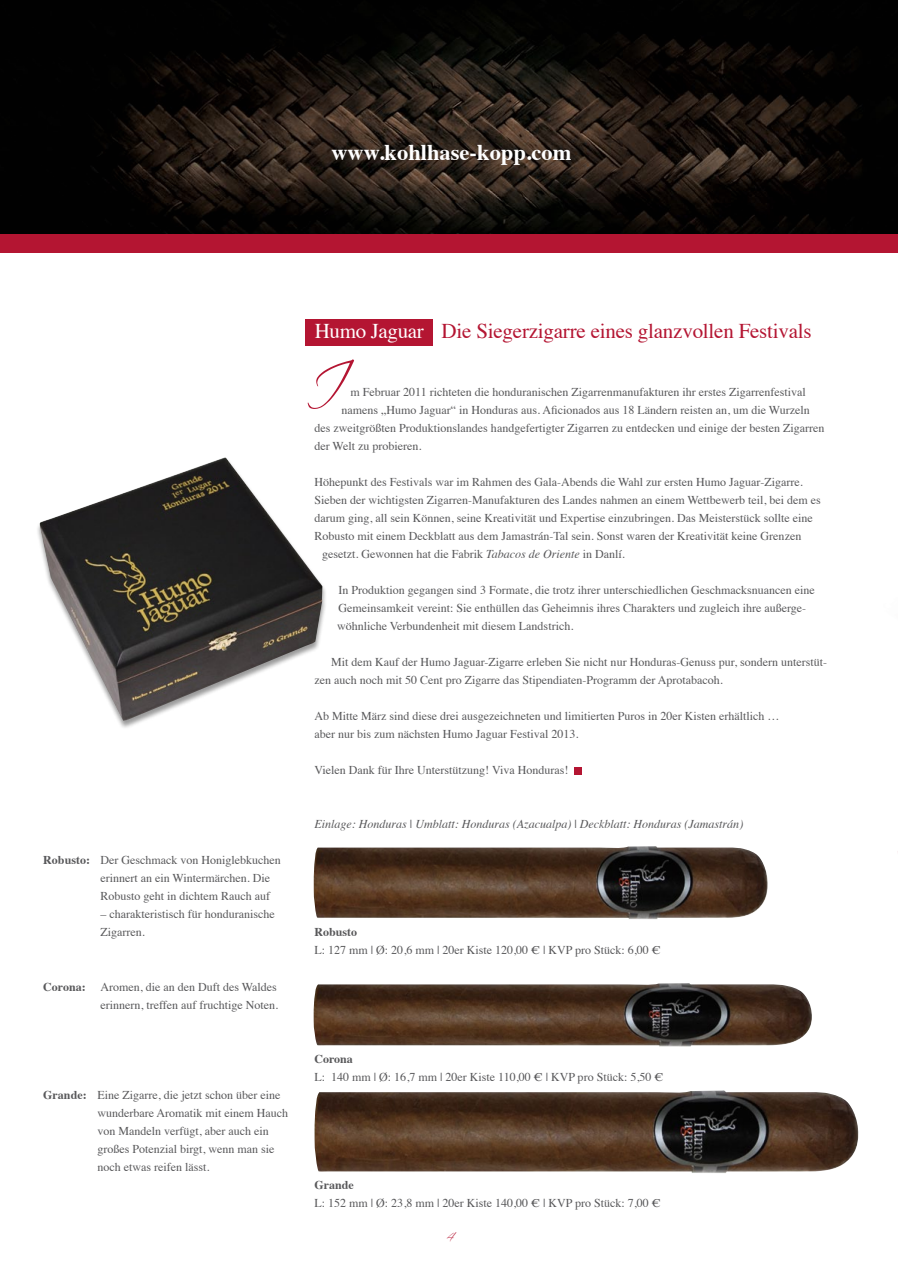
<style>
.page{position:relative;width:898px;height:1272px;background:#fff}
.page>*{position:absolute;margin:0;border:0;box-sizing:border-box;transform-origin:0 0}
.t1{font:64.5px "Scriptina";color:#b41532}
.t2{font:700 22.5px "Times";color:#fff}
.t3{font:21px "Times";letter-spacing:-.01em;color:#b41532}
.t4{font:15px "Scriptina";color:#b41532}
.t5{font:12px/18px "Times";color:#58585a}
.t6{font:italic 12px "Times";color:#58585a}
.t7{font:700 12px "Times";color:#58585a}
.s1{font-weight:700}
.s2{color:#fff}
.s3{font-style:italic}
.s4{font-style:normal}
</style>
<div class="page">
<img style="left:0;top:0;width:897px;height:234px">
<div style="left:0;top:234px;width:897px;height:19px;background:#b41532"></div>
<div style="left:305px;top:319px;width:128px;height:26px;background:#b41532"></div>
<div style="left:574px;top:767px;width:7px;height:7px;background:#b41532"></div>
<img style="left:39px;top:457px;width:283px;height:264px">
<img style="left:313px;top:983px;width:499px;height:63px">
<img style="left:314px;top:1090px;width:545px;height:83px">
<img style="left:313px;top:846px;width:455px;height:73px">
<h2 class="t2" style="left:331px;top:131px;width:242px">www.kohlhase-kopp.com</h2>
<p class="t5" style="left:100px;top:850px;width:182px;text-indent:-57px"><span class="s1">Robusto:</span> Der Geschmack von Honiglebkuchen erinnert an ein Wintermärchen. Die<br>Robusto geht in dichtem Rauch auf</p>
<p class="t5" style="left:100px;top:904px;width:176px">– charakteristisch für honduranische<br>Zigarren.</p>
<p class="t5" style="left:43px;top:976px;width:236px;text-align:right"><span class="s1">Corona:</span> Aromen, die an den Duft des Waldes erinnern, treffen auf fruchtige Noten.</p>
<p class="t5" style="left:97px;top:1084px;width:192px;text-indent:-54px"><span class="s1">Grande:</span> Eine Zigarre, die jetzt schon über eine wunderbare Aromatik mit einem Hauch von Mandeln verfügt, aber auch ein großes Potenzial birgt, wenn man sie noch etwas reifen lässt.</p>
<h3 class="t3" style="left:314px;top:311px;width:498px"><span class="s2">Humo Jaguar</span> Die Siegerzigarre eines glanzvollen Festivals</h3>
<h1 class="t1" style="left:305px;top:348px;width:37px">I</h1>
<p class="t5" style="left:350px;top:382px;width:457px">m Februar 2011 richteten die honduranischen Zigarrenmanufakturen ihr erstes Zigarrenfestival</p>
<p class="t5" style="left:341px;top:400px;width:469px">namens „Humo Jaguar“ in Honduras aus. Aficionados aus 18 Ländern reisten an, um die Wurzeln</p>
<p class="t5" style="left:314px;top:418px;width:511px">des zweitgrößten Produktionslandes handgefertigter Zigarren zu entdecken und einige der besten Zigarren</p>
<p class="t5" style="left:314px;top:436px;width:108px">der Welt zu probieren.</p>
<p class="t5" style="left:314px;top:472px;width:489px">Höhepunkt des Festivals war im Rahmen des Gala-Abends die Wahl zur ersten Humo Jaguar-Zigarre.</p>
<p class="t5" style="left:314px;top:490px;width:508px">Sieben der wichtigsten Zigarren-Manufakturen des Landes nahmen an einem Wettbewerb teil, bei dem es</p>
<p class="t5" style="left:314px;top:508px;width:499px">darum ging, all sein Können, seine Kreativität und Expertise einzubringen. Das Meisterstück sollte eine</p>
<p class="t5" style="left:314px;top:526px;width:488px">Robusto mit einem Deckblatt aus dem Jamastrán-Tal sein. Sonst waren der Kreativität keine Grenzen</p>
<p class="t5" style="left:322px;top:544px;width:304px">gesetzt. Gewonnen hat die Fabrik <span class="s3">Tabacos de Oriente</span> in Danlí.</p>
<p class="t5" style="left:337px;top:580px;width:479px">In Produktion gegangen sind 3 Formate, die trotz ihrer unterschiedlichen Geschmacksnuancen eine<br>Gemeinsamkeit vereint: Sie enthüllen das Geheimnis ihres Charakters und zugleich ihre außerge&shy;wöhnliche Verbundenheit mit diesem Landstrich.</p>
<p class="t5" style="left:314px;top:652px;width:514px;text-indent:16px">Mit dem Kauf der Humo Jaguar-Zigarre erleben Sie nicht nur Honduras-Genuss pur, sondern unterstüt&shy;zen auch noch mit 50 Cent pro Zigarre das Stipendiaten-Programm der Aprotabacoh.</p>
<p class="t5" style="left:314px;top:706px;width:466px">Ab Mitte März sind diese drei ausgezeichneten und limitierten Puros in 20er Kisten erhältlich … aber nur bis zum nächsten Humo Jaguar Festival 2013.</p>
<p class="t5" style="left:314px;top:760px;width:255px">Vielen Dank für Ihre Unterstützung! Viva Honduras!</p>
<p class="t6" style="left:314px;top:814px;width:430px">Einlage: Honduras <span class="s4">|</span> Umblatt: Honduras (Azacualpa) <span class="s4">|</span> Deckblatt: Honduras (Jamastrán)</p>
<p class="t7" style="left:314px;top:920px;width:44px">Robusto</p>
<p class="t5" style="left:314px;top:940px;width:347px">L: 127 mm | Ø: 20,6 mm | 20er Kiste 120,00 € | KVP pro Stück: 6,00 €</p>
<p class="t7" style="left:314px;top:1046px;width:40px">Corona</p>
<p class="t5" style="left:314px;top:1066px;width:350px">L: 140 mm | Ø: 16,7 mm | 20er Kiste 110,00 € | KVP pro Stück: 5,50 €</p>
<p class="t7" style="left:314px;top:1172px;width:41px">Grande</p>
<p class="t5" style="left:314px;top:1192px;width:347px">L: 152 mm | Ø: 23,8 mm | 20er Kiste 140,00 € | KVP pro Stück: 7,00 €</p>
<p class="t4" style="left:447px;top:1225px;width:10px">4</p>
</div>
